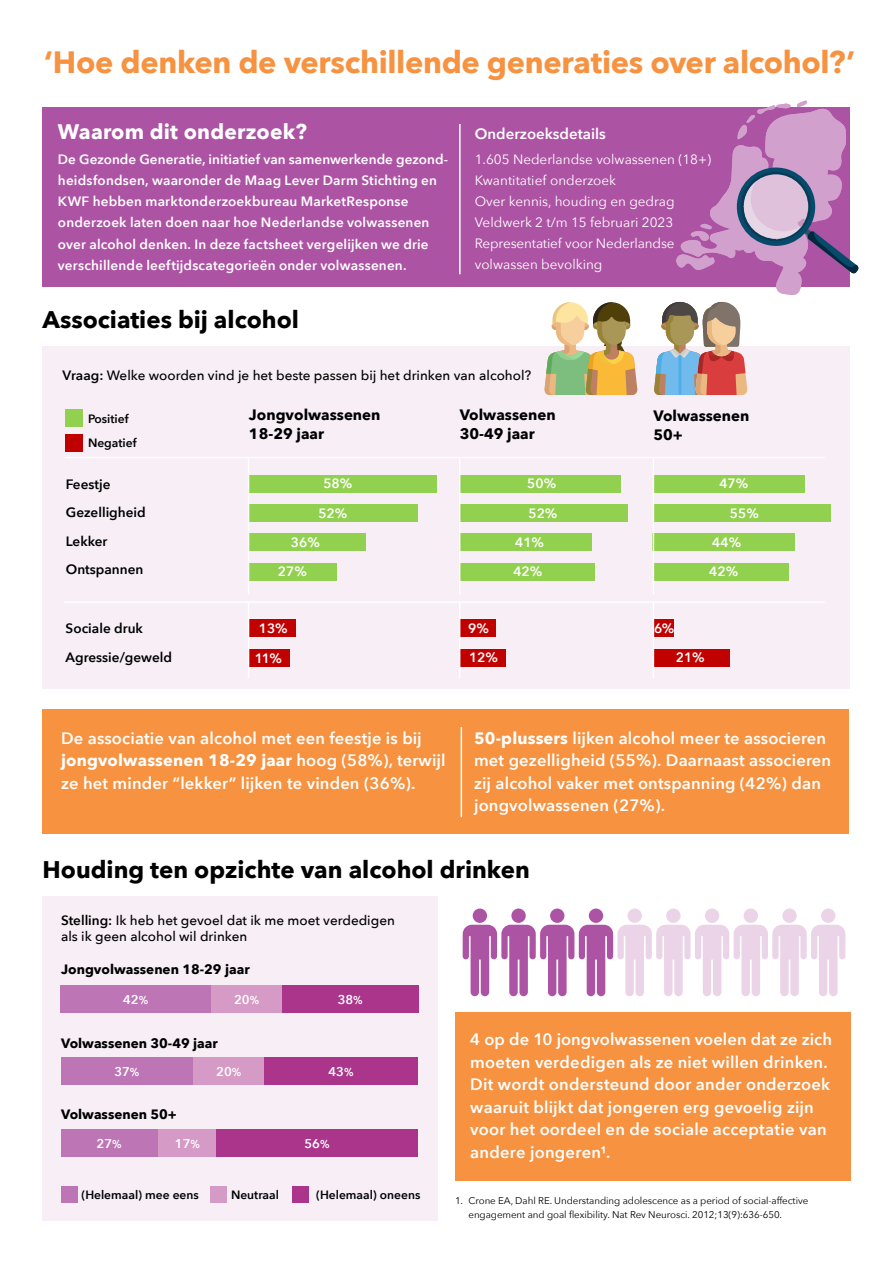
<style>
.page{position:relative;width:893px;height:1263px;background:#fff}
.page>*{position:absolute;margin:0;border:0;box-sizing:border-box;transform-origin:0 0}
.t1{font:700 30.75px "Avenir Next";letter-spacing:-.01em;color:#f69240}
.t2{font:700 24px "Avenir Next";color:#000}
.t3{font:700 21px "Avenir Next";letter-spacing:.01em;color:#fff}
.t4{font:600 16.5px/22.5px "Avenir Next";letter-spacing:.01em;color:#fff}
.t5{font:700 15px/19.5px "Avenir Next";color:#000}
.t6{font:600 15px "Avenir Next";color:#fff}
.t7{font:600 13.5px/21px "Avenir Next";letter-spacing:.015em;color:#fff}
.t8{font:13.5px/21px "Avenir Next";color:#fff}
.t9{font:500 13.5px/15.6px "Avenir Next";color:#000}
.t10{font:600 13.5px/28.7px "Avenir Next";color:#000}
.t11{font:700 13.5px "Avenir Next";color:#000}
.t12{font:600 12.75px "Avenir Next";color:#fff}
.t13{font:600 12px "Avenir Next";color:#000}
.t14{font:9.75px/13.5px "Avenir Next";letter-spacing:-.005em;color:#000}
.s1{font-weight:600}
.s2{font-weight:700}
.s3{font-size:11.4px}
</style>
<div class="page">
<div style="left:43px;top:346px;width:807px;height:343px;background:#f7eef6"></div>
<svg style="left:544px;top:302px;width:93px;height:93px"></svg>
<div style="left:43px;top:896px;width:395px;height:324px;background:#f7eef6"></div>
<div style="left:193px;top:1057px;width:71px;height:28px;background:#d59ac5"></div>
<div style="left:157px;top:1129px;width:61px;height:27px;background:#d59ac5"></div>
<div style="left:61px;top:1057px;width:132px;height:28px;background:#bd75b5"></div>
<div style="left:61px;top:1129px;width:96px;height:27px;background:#bd75b5"></div>
<div style="left:264px;top:1057px;width:153px;height:28px;background:#ab358b"></div>
<div style="left:217px;top:1129px;width:201px;height:27px;background:#ab358b"></div>
<div style="left:61px;top:1186px;width:16px;height:16px;background:#bd75b5"></div>
<div style="left:211px;top:1186px;width:16px;height:16px;background:#d59ac5"></div>
<div style="left:292px;top:1186px;width:16px;height:16px;background:#ab358b"></div>
<div style="left:211px;top:985px;width:72px;height:27px;background:#d59ac5"></div>
<div style="left:60px;top:985px;width:151px;height:27px;background:#bd75b5"></div>
<div style="left:282px;top:985px;width:136px;height:27px;background:#ab358b"></div>
<div style="left:249px;top:620px;width:47px;height:17px;background:#c10000"></div>
<div style="left:460px;top:620px;width:35px;height:17px;background:#c10000"></div>
<div style="left:653px;top:620px;width:21px;height:17px;background:#c10000"></div>
<div style="left:249px;top:649px;width:41px;height:18px;background:#c10000"></div>
<div style="left:460px;top:649px;width:45px;height:18px;background:#c10000"></div>
<div style="left:653px;top:649px;width:77px;height:18px;background:#c10000"></div>
<div style="left:43px;top:709px;width:806px;height:125px;background:#f69240"></div>
<div style="left:43px;top:107px;width:807px;height:180px;background:#ad53a3"></div>
<hr style="left:459px;top:124px;width:2px;height:150px;background:#fff">
<hr style="left:461px;top:727px;width:1px;height:90px;background:#fff">
<svg style="left:654px;top:100px;width:205px;height:295px"></svg>
<div style="left:249px;top:475px;width:187px;height:17px;background:#92d14f"></div>
<div style="left:459px;top:475px;width:162px;height:17px;background:#92d14f"></div>
<div style="left:653px;top:475px;width:152px;height:17px;background:#92d14f"></div>
<div style="left:249px;top:504px;width:168px;height:18px;background:#92d14f"></div>
<div style="left:459px;top:504px;width:168px;height:18px;background:#92d14f"></div>
<div style="left:653px;top:504px;width:177px;height:18px;background:#92d14f"></div>
<div style="left:249px;top:534px;width:116px;height:17px;background:#92d14f"></div>
<div style="left:459px;top:534px;width:133px;height:17px;background:#92d14f"></div>
<div style="left:653px;top:534px;width:142px;height:17px;background:#92d14f"></div>
<div style="left:249px;top:563px;width:87px;height:17px;background:#92d14f"></div>
<div style="left:459px;top:563px;width:136px;height:17px;background:#92d14f"></div>
<div style="left:653px;top:563px;width:135px;height:17px;background:#92d14f"></div>
<hr style="left:248px;top:458px;width:1px;height:137px;background:#fff">
<hr style="left:248px;top:602px;width:1px;height:76px;background:#fff">
<hr style="left:459px;top:458px;width:1px;height:137px;background:#fff">
<hr style="left:459px;top:602px;width:1px;height:76px;background:#fff">
<hr style="left:64px;top:601px;width:761px;height:2px;background:#fff">
<hr style="left:64px;top:457px;width:761px;height:1px;background:#fff">
<hr style="left:653px;top:458px;width:1px;height:137px;background:#fff">
<hr style="left:653px;top:602px;width:1px;height:76px;background:#fff">
<div style="left:65px;top:434px;width:17px;height:17px;background:#c00000"></div>
<div style="left:65px;top:410px;width:17px;height:17px;background:#92d14f"></div>
<div style="left:455px;top:1012px;width:395px;height:169px;background:#f69240"></div>
<svg style="left:463px;top:908px;width:382px;height:88px"></svg>
<h1 class="t1" style="left:44px;top:36px;width:813px">‘Hoe denken de verschillende generaties over alcohol?’</h1>
<p class="t3" style="left:58px;top:113px;width:251px">Waarom dit onderzoek?</p>
<p class="t7" style="left:58px;top:149px;width:392px">De Gezonde Generatie, initiatief van samenwerkende gezond&shy;heidsfondsen, waaronder de Maag Lever Darm Stichting en KWF hebben marktonderzoekbureau MarketResponse onderzoek laten doen naar hoe Nederlandse volwassenen over alcohol denken. In deze factsheet vergelijken we drie verschillende leeftijdscategorieën onder volwassenen.</p>
<h2 class="t2" style="left:43px;top:299px;width:258px">Associaties bij alcohol</h2>
<p class="t6" style="left:475px;top:120px;width:132px">Onderzoeksdetails</p>
<p class="t8" style="left:475px;top:148px;width:238px">1.605 Nederlandse volwassenen (18+)<br>Kwantitatief onderzoek<br>Over kennis, houding en gedrag<br>Veldwerk 2 t/m 15 februari 2023<br>Representatief voor Nederlandse volwassen bevolking</p>
<p class="t9" style="left:62px;top:367px;width:470px"><span class="s1">Vraag:</span> Welke woorden vind je het beste passen bij het drinken van alcohol?</p>
<p class="t13" style="left:88px;top:408px;width:42px">Positief</p>
<p class="t13" style="left:88px;top:433px;width:50px">Negatief</p>
<p class="t5" style="left:249px;top:405px;width:133px">Jongvolwassenen<br>18-29 jaar</p>
<p class="t5" style="left:460px;top:405px;width:97px">Volwassenen<br>30-49 jaar</p>
<p class="t5" style="left:653px;top:406px;width:97px">Volwassenen<br>50+</p>
<p class="t10" style="left:66px;top:469px;width:81px">Feestje<br>Gezelligheid<br>Lekker<br>Ontspannen</p>
<p class="t7" style="left:323px;top:472px;width:31px">58%</p>
<p class="t7" style="left:527px;top:472px;width:31px">50%</p>
<p class="t7" style="left:719px;top:472px;width:31px">47%</p>
<p class="t7" style="left:318px;top:503px;width:31px">52%</p>
<p class="t7" style="left:528px;top:502px;width:31px">52%</p>
<p class="t7" style="left:730px;top:502px;width:31px">55%</p>
<p class="t7" style="left:291px;top:532px;width:31px">36%</p>
<p class="t7" style="left:515px;top:531px;width:31px">41%</p>
<p class="t7" style="left:712px;top:531px;width:31px">44%</p>
<p class="t7" style="left:278px;top:560px;width:31px">27%</p>
<p class="t7" style="left:513px;top:560px;width:31px">42%</p>
<p class="t7" style="left:709px;top:560px;width:31px">42%</p>
<p class="t10" style="left:66px;top:614px;width:108px">Sociale druk<br>Agressie/geweld</p>
<p class="t7" style="left:259px;top:618px;width:31px">13%</p>
<p class="t7" style="left:468px;top:618px;width:22px">9%</p>
<p class="t7" style="left:654px;top:617px;width:22px">6%</p>
<p class="t7" style="left:255px;top:647px;width:29px">11%</p>
<p class="t7" style="left:469px;top:647px;width:31px">12%</p>
<p class="t7" style="left:676px;top:647px;width:31px">21%</p>
<p class="t4" style="left:61px;top:726px;width:386px">De associatie van alcohol met een feestje is bij <span class="s2">jongvolwassenen 18-29 jaar</span> hoog (58%), terwijl ze het minder “lekker” lijken te vinden (36%).</p>
<p class="t4" style="left:474px;top:726px;width:358px"><span class="s2">50-plussers</span> lijken alcohol meer te associeren met gezelligheid (55%). Daarnaast associeren zij alcohol vaker met ontspanning (42%) dan jongvolwassenen (27%).</p>
<h2 class="t2" style="left:43px;top:849px;width:489px">Houding ten opzichte van alcohol drinken</h2>
<p class="t9" style="left:61px;top:912px;width:335px"><span class="s1">Stelling:</span> Ik heb het gevoel dat ik me moet verdedigen als ik geen alcohol wil drinken</p>
<p class="t11" style="left:61px;top:957px;width:190px">Jongvolwassenen 18-29 jaar</p>
<p class="t12" style="left:123px;top:988px;width:27px">42<span class="s3">%</span></p>
<p class="t12" style="left:234px;top:988px;width:27px">20<span class="s3">%</span></p>
<p class="t12" style="left:338px;top:988px;width:27px">38<span class="s3">%</span></p>
<p class="t11" style="left:61px;top:1031px;width:158px">Volwassenen 30-49 jaar</p>
<p class="t12" style="left:114px;top:1060px;width:27px">37<span class="s3">%</span></p>
<p class="t11" style="left:61px;top:1103px;width:117px">Volwassenen 50+</p>
<p class="t12" style="left:97px;top:1132px;width:27px">27<span class="s3">%</span></p>
<p class="t12" style="left:175px;top:1132px;width:27px">17<span class="s3">%</span></p>
<p class="t12" style="left:216px;top:1060px;width:27px">20<span class="s3">%</span></p>
<p class="t12" style="left:328px;top:1060px;width:27px">43<span class="s3">%</span></p>
<p class="t12" style="left:304px;top:1132px;width:27px">56<span class="s3">%</span></p>
<p class="t13" style="left:81px;top:1184px;width:119px">(Helemaal) mee eens</p>
<p class="t13" style="left:231px;top:1184px;width:49px">Neutraal</p>
<p class="t13" style="left:316px;top:1185px;width:106px">(Helemaal) oneens</p>
<p class="t4" style="left:470px;top:1028px;width:363px">4 op de 10 jongvolwassenen voelen dat ze zich moeten verdedigen als ze niet willen drinken.<br>Dit wordt ondersteund door ander onderzoek waaruit blijkt dat jongeren erg gevoelig zijn voor het oordeel en de sociale acceptatie van andere jongeren¹.</p>
<p class="t14" style="left:468px;top:1193px;width:341px;text-indent:-14px">1. Crone EA, Dahl RE. Understanding adolescence as a period of social-affective engagement and goal flexibility. Nat Rev Neurosci. 2012;13(9):636-650.</p>
</div>
